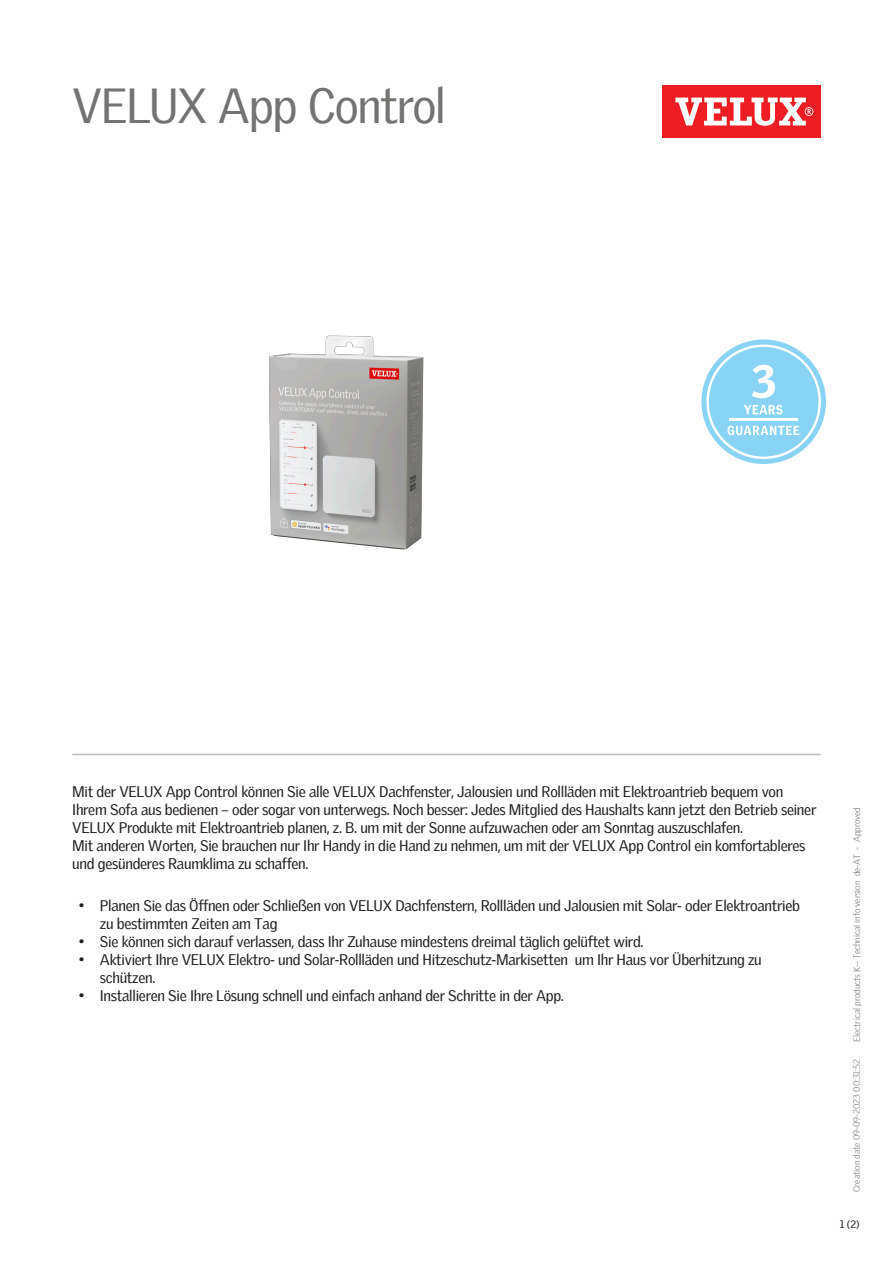
<style>
.page{position:relative;width:893px;height:1263px;background:#fff}
.page>*{position:absolute;margin:0;border:0;box-sizing:border-box;transform-origin:0 0}
.Headline{font:48px "Velux Gothic";letter-spacing:-.03em;color:#737371}
.Body_Regular{font:15px/18px "Velux Gothic";letter-spacing:-.02em;color:#231f20}
.t1{font:10.5px "Velux Gothic";color:#231f20}
.t2{font:300 9px "Velux Gothic";color:#7c7e81}
</style>
<div class="page">
<div style="left:662px;top:85px;width:159px;height:53px;background:#ee1d23"></div>
<svg style="left:675px;top:98px;width:138px;height:28px"></svg>
<img style="left:269px;top:335px;width:155px;height:215px">
<hr style="left:72px;top:754px;width:749px;height:1px;background:#bcbdbb">
<svg style="left:701px;top:339px;width:125px;height:125px"></svg>
<p class="Headline" style="left:72px;top:69px;width:375px">VELUX App Control</p>
<p class="Body_Regular" style="left:72px;top:781px;width:745px">Mit der VELUX App Control können Sie alle VELUX Dachfenster, Jalousien und Rollläden mit Elektroantrieb bequem von<br>Ihrem Sofa aus bedienen – oder sogar von unterwegs. Noch besser: Jedes Mitglied des Haushalts kann jetzt den Betrieb seiner<br>VELUX Produkte mit Elektroantrieb planen, z. B. um mit der Sonne aufzuwachen oder am Sonntag auszuschlafen.</p>
<p class="Body_Regular" style="left:72px;top:835px;width:735px">Mit anderen Worten, Sie brauchen nur Ihr Handy in die Hand zu nehmen, um mit der VELUX App Control ein komfortableres und gesünderes Raumklima zu schaffen.</p>
<p class="Body_Regular" style="left:100px;top:896px;width:701px;text-indent:-21px">• Planen Sie das Öffnen oder Schließen von VELUX Dachfenstern, Rollläden und Jalousien mit Solar- oder Elektroantrieb zu bestimmten Zeiten am Tag</p>
<p class="Body_Regular" style="left:79px;top:932px;width:566px">• Sie können sich darauf verlassen, dass Ihr Zuhause mindestens dreimal täglich gelüftet wird.</p>
<p class="Body_Regular" style="left:100px;top:950px;width:663px;text-indent:-21px">• Aktiviert Ihre VELUX Elektro- und Solar-Rollläden und Hitzeschutz-Markisetten um Ihr Haus vor Überhitzung zu schützen.</p>
<p class="Body_Regular" style="left:79px;top:986px;width:487px">• Installieren Sie Ihre Lösung schnell und einfach anhand der Schritte in der App.</p>
<p class="t2" style="left:850px;top:1042px;width:236px;rotate:-90deg">Electrical products K-- Technical info version de-AT - Approved</p>
<p class="t2" style="left:850px;top:1192px;width:134px;rotate:-90deg">Creation date 09-09-2023 00:31:52</p>
<p class="t1" style="left:840px;top:1216px;width:21px">1 (2)</p>
</div>
